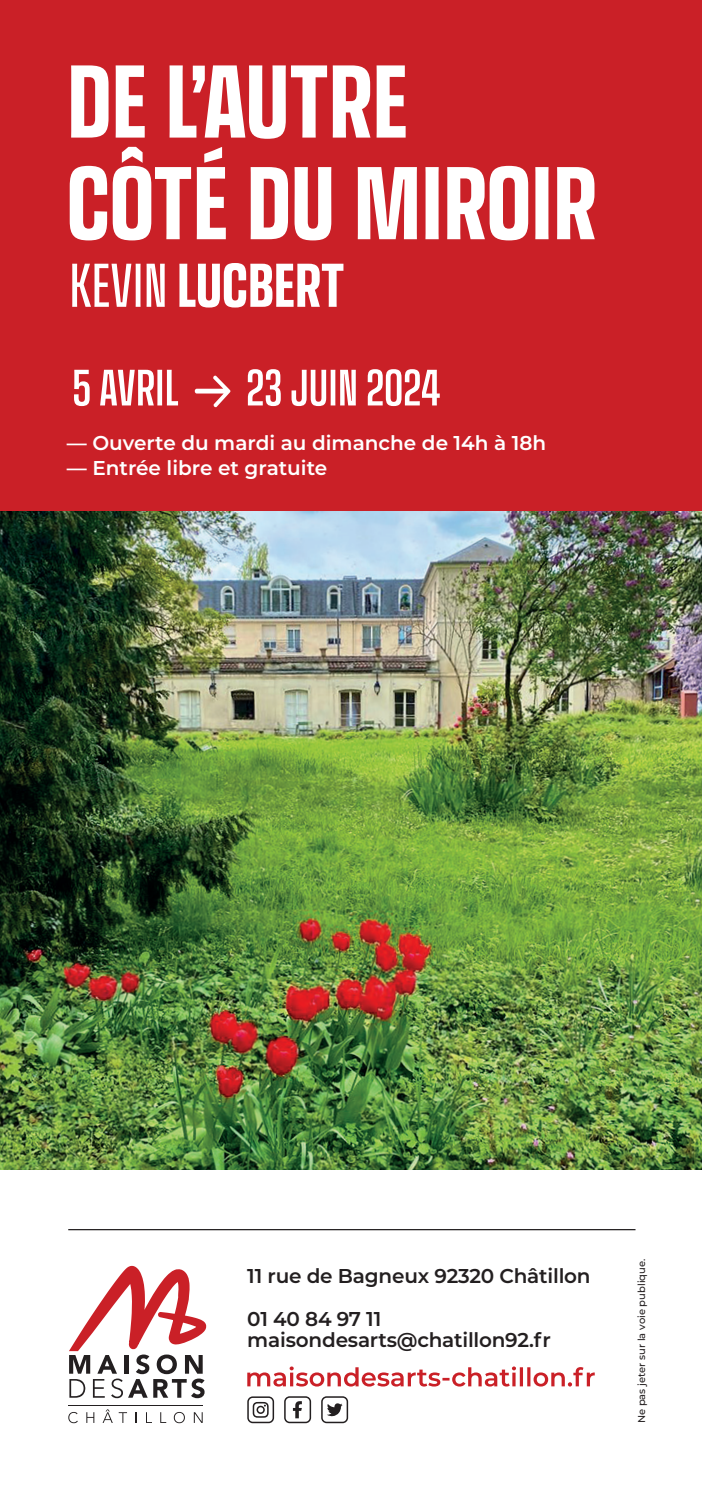
<style>
.page{position:relative;width:702px;height:1489px;background:#fff}
.page>*{position:absolute;margin:0;border:0;box-sizing:border-box;transform-origin:0 0}
.t1{font:700 condensed 101.5px/101.5px "Transducer";color:#fff}
.t2{font:700 condensed 60.75px "Transducer";color:#fff}
.t3{font:500 condensed 50.25px "Transducer";color:#fff}
.t4{font:600 20px/42.5px "Montserrat";letter-spacing:-.01em;color:#231f20}
.t5{font:600 20px "Montserrat";color:#fff}
.t6{font:500 10px "Montserrat";color:#231f20}
.s1{font-weight:400}
</style>
<div class="page">
<div style="left:0;top:0;width:702px;height:512px;background:#ca2027"></div>
<svg style="left:68px;top:1412px;width:10px;height:10px"></svg>
<svg style="left:86px;top:1412px;width:8px;height:10px"></svg>
<svg style="left:103px;top:1409px;width:10px;height:13px"></svg>
<svg style="left:119px;top:1412px;width:8px;height:10px"></svg>
<svg style="left:160px;top:1412px;width:2px;height:10px"></svg>
<svg style="left:174px;top:1411px;width:11px;height:11px"></svg>
<svg style="left:194px;top:1412px;width:9px;height:10px"></svg>
<hr style="left:68px;top:1405px;width:134px;height:1px;background:#231f20">
<svg style="left:69px;top:1265px;width:137px;height:132px"></svg>
<hr style="left:68px;top:1228px;width:567px;height:2px;background:#231f20">
<svg style="left:247px;top:1366px;width:347px;height:20px"></svg>
<svg style="left:247px;top:1396px;width:27px;height:26px"></svg>
<svg style="left:284px;top:1396px;width:27px;height:26px"></svg>
<svg style="left:321px;top:1396px;width:27px;height:26px"></svg>
<img style="left:0;top:512px;width:702px;height:657px">
<svg style="left:194px;top:375px;width:36px;height:33px"></svg>
<h1 class="t1" style="left:67px;top:45px;width:531px">DE L’AUTRE<br>CÔTÉ DU MIROIR</h1>
<h2 class="t2" style="left:69px;top:242px;width:276px"><span class="s1">KEVIN</span> LUCBERT</h2>
<h3 class="t3" style="left:73px;top:352px;width:108px">5 AVRIL</h3>
<h3 class="t3" style="left:246px;top:352px;width:196px">23 JUIN 2024</h3>
<p class="t5" style="left:67px;top:428px;width:480px">— Ouverte du mardi au dimanche de 14h à 18h</p>
<p class="t5" style="left:67px;top:453px;width:262px">— Entrée libre et gratuite</p>
<p class="t4" style="left:247px;top:1254px;width:345px">11 rue de Bagneux 92320 Châtillon<br>01 40 84 97 11</p>
<p class="t4" style="left:247px;top:1317px;width:305px">maisondesarts@chatillon92.fr</p>
<p class="t6" style="left:634px;top:1422px;width:166px;rotate:-90deg">Ne pas jeter sur la voie publique.</p>
</div>
